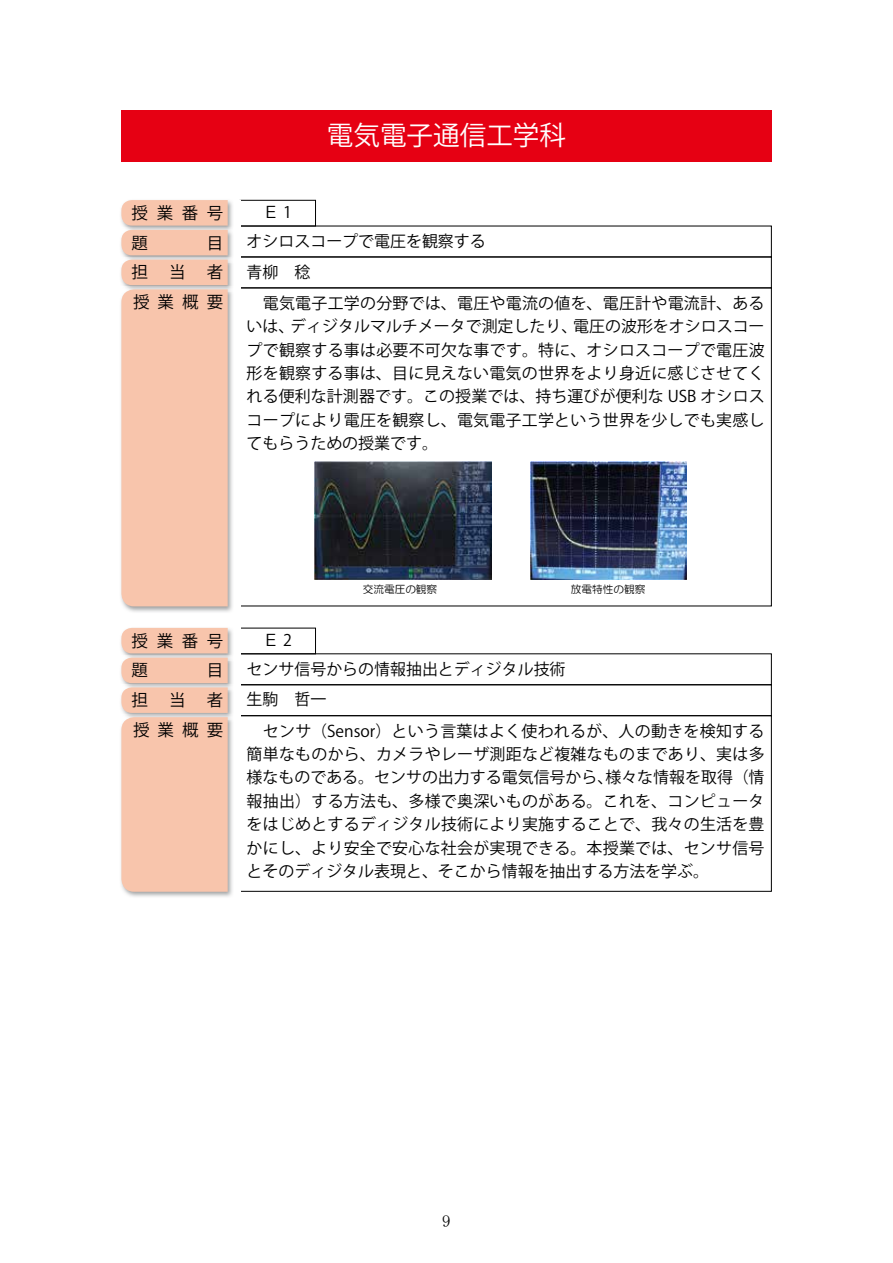
<style>
.page{position:relative;width:893px;height:1263px;background:#fff}
.page>*{position:absolute;margin:0;border:0;box-sizing:border-box;transform-origin:0 0}
.t1{font:26.55px "Koz Go Pro";color:#fff}
.t2{font:16.95px "MS Mincho";color:#000}
.t3{font:16.5px/29.7px "Koz Go Pro";letter-spacing:.505em;color:#000}
.t4{font:15.9px/23.4px "Koz Go Pro";letter-spacing:.015em;color:#000}
.t5{font:10.65px "HG Maru Gothic MPRO";color:#000}
</style>
<div class="page">
<div style="left:121px;top:111px;width:651px;height:51px;background:#e60013"></div>
<img style="left:228px;top:201px;width:5px;height:26px">
<img style="left:228px;top:232px;width:5px;height:25px">
<img style="left:228px;top:227px;width:4px;height:5px">
<img style="left:228px;top:262px;width:5px;height:25px">
<img style="left:228px;top:257px;width:4px;height:5px">
<img style="left:124px;top:292px;width:109px;height:320px">
<img style="left:228px;top:287px;width:4px;height:5px">
<div style="left:121px;top:200px;width:107px;height:406px;background:#f8c5ac"></div>
<div style="left:239px;top:200px;width:77px;height:26px;border:1px solid #000"></div>
<div style="left:239px;top:256px;width:533px;height:32px;border:1px solid #000"></div>
<img style="left:314px;top:462px;width:178px;height:118px">
<img style="left:530px;top:462px;width:156px;height:118px">
<img style="left:131px;top:627px;width:102px;height:28px">
<img style="left:228px;top:660px;width:5px;height:25px">
<img style="left:228px;top:655px;width:4px;height:5px">
<img style="left:228px;top:690px;width:5px;height:25px">
<img style="left:228px;top:685px;width:4px;height:5px">
<img style="left:125px;top:720px;width:108px;height:177px">
<img style="left:228px;top:715px;width:4px;height:5px">
<svg style="left:121px;top:628px;width:107px;height:264px;background:#f5c5ae"></svg>
<div style="left:239px;top:684px;width:533px;height:32px;border:1px solid #000"></div>
<div style="left:239px;top:715px;width:533px;height:177px;border:1px solid #000"></div>
<p class="t3" style="left:132px;top:198px;width:93px">授業番号題</p>
<p class="t3" style="left:207px;top:228px;width:18px">目</p>
<p class="t3" style="left:132px;top:258px;width:18px">担</p>
<p class="t3" style="left:169px;top:258px;width:18px">当</p>
<p class="t3" style="left:133px;top:258px;width:92px;text-align:right">者<br>授業概要</p>
<h1 class="t1" style="left:327px;top:118px;width:241px">電気電子通信工学科</h1>
<p class="t4" style="left:247px;top:198px;width:241px;line-height:28.7px;text-indent:17px">Ｅ1<br>オシロスコープで電圧を観察する</p>
<p class="t4" style="left:247px;top:257px;width:519px;line-height:31px">青柳　稔<br>　電気電子工学の分野では、電圧や電流の値を、電圧計や電流計、ある</p>
<p class="t4" style="left:247px;top:315px;width:520px;text-align:justify">いは、ディジタルマルチメータで測定したり、電圧の波形をオシロスコープで観察する事は必要不可欠な事です。特に、オシロスコープで電圧波形を観察する事は、目に見えない電気の世界をより身近に感じさせてくれる便利な計測器です。この授業では、持ち運びが便利な USB オシロスコープにより電圧を観察し、電気電子工学という世界を少しでも実感してもらうための授業です。</p>
<p class="t3" style="left:132px;top:626px;width:93px">授業番号題</p>
<p class="t3" style="left:207px;top:656px;width:18px">目</p>
<p class="t3" style="left:132px;top:686px;width:18px">担</p>
<p class="t3" style="left:169px;top:686px;width:18px">当</p>
<p class="t3" style="left:133px;top:686px;width:92px;text-align:right">者<br>授業概要</p>
<p class="t5" style="left:363px;top:584px;width:76px">交流電圧の観察</p>
<p class="t5" style="left:571px;top:584px;width:76px">放電特性の観察</p>
<p class="t4" style="left:247px;top:626px;width:320px;line-height:28.7px;text-indent:17px">Ｅ2<br>センサ信号からの情報抽出とディジタル技術</p>
<p class="t4" style="left:247px;top:684px;width:519px;line-height:31px">生駒　哲一<br>　センサ（Sensor）という言葉はよく使われるが、人の動きを検知する</p>
<p class="t4" style="left:247px;top:743px;width:519px;text-align:justify">簡単なものから、カメラやレーザ測距など複雑なものまであり、実は多様なものである。センサの出力する電気信号から、様々な情報を取得（情報抽出）する方法も、多様で奥深いものがある。これを、コンピュータをはじめとするディジタル技術により実施することで、我々の生活を豊かにし、より安全で安心な社会が実現できる。本授業では、センサ信号とそのディジタル表現と、そこから情報を抽出する方法を学ぶ。</p>
<p class="t2" style="left:442px;top:1212px;width:10px">9</p>
</div>
